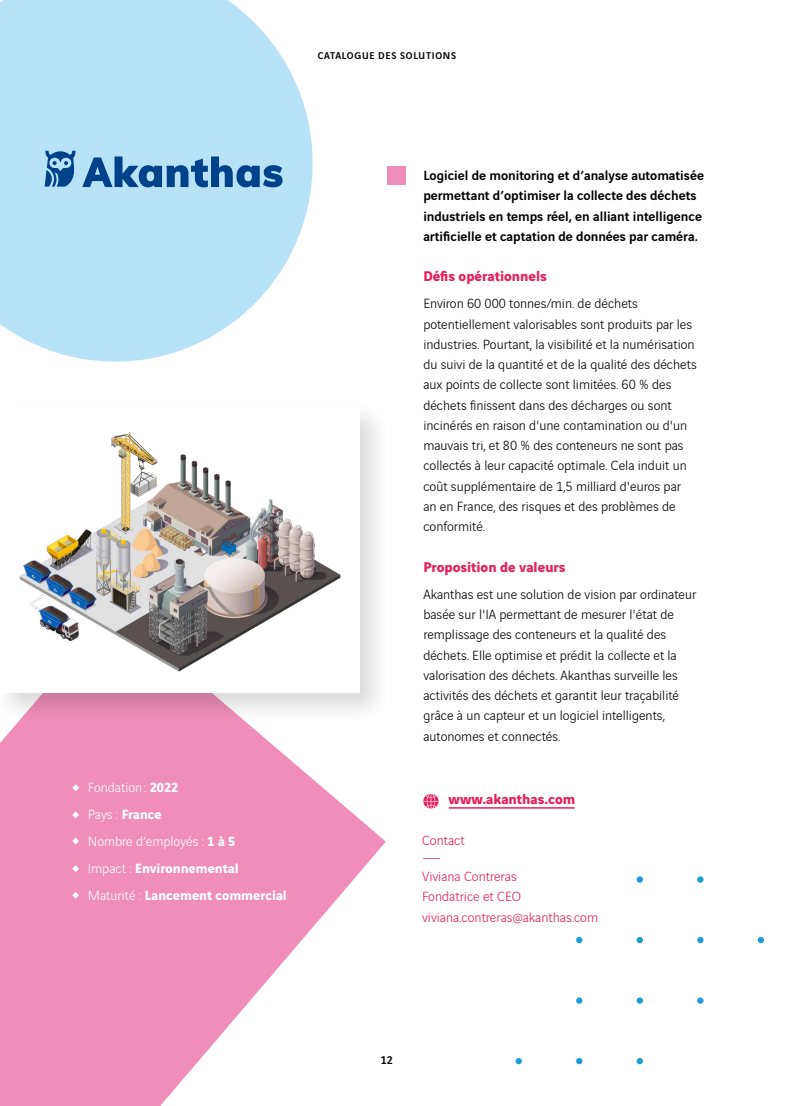
<style>
.page{position:relative;width:808px;height:1106px;background:#fff}
.page>*{position:absolute;margin:0;border:0;box-sizing:border-box;transform-origin:0 0}
.t1{font:700 15px "Vinci Sans";color:#e7205d}
.t2{font:300 14.25px/20.2px "Vinci Sans";color:#000}
.t3{font:500 14.25px/20.2px "Vinci Sans";color:#000}
.t4{font:300 14.25px/27px "Vinci Sans";color:#fff}
.t5{font:300 14.25px/18px "Vinci Sans";color:#e7205d}
.t6{font:500 12px "Vinci Sans";color:#000}
.t7{font:500 10.5px "Vinci Sans";letter-spacing:.07em;color:#000}
.s1{font-weight:700}
</style>
<div class="page">
<svg style="left:0;top:724px;width:386px;height:382px;fill:#ef8eb8"></svg>
<svg style="left:0;top:0;width:313px;height:361px;background:#c0e5f8"></svg>
<div style="left:387px;top:166px;width:18px;height:18px;background:#ef8eb8"></div>
<svg style="left:72px;top:784px;width:7px;height:7px"></svg>
<svg style="left:72px;top:811px;width:7px;height:7px"></svg>
<svg style="left:72px;top:837px;width:7px;height:7px"></svg>
<svg style="left:72px;top:865px;width:7px;height:7px"></svg>
<svg style="left:72px;top:892px;width:7px;height:6px"></svg>
<div style="left:0;top:401px;width:390px;height:323px;background:#000;opacity:.15"></div>
<div style="left:0;top:407px;width:359px;height:286px;background:#fff"></div>
<img style="left:19px;top:432px;width:322px;height:240px">
<svg style="left:423px;top:794px;width:16px;height:14px"></svg>
<svg style="left:758px;top:937px;width:6px;height:6px"></svg>
<svg style="left:697px;top:876px;width:6px;height:6px"></svg>
<svg style="left:697px;top:937px;width:6px;height:6px"></svg>
<svg style="left:697px;top:997px;width:6px;height:6px"></svg>
<svg style="left:637px;top:876px;width:6px;height:6px"></svg>
<svg style="left:637px;top:937px;width:6px;height:6px"></svg>
<svg style="left:637px;top:997px;width:6px;height:6px"></svg>
<svg style="left:637px;top:1058px;width:6px;height:6px"></svg>
<svg style="left:576px;top:937px;width:6px;height:6px"></svg>
<svg style="left:576px;top:997px;width:6px;height:6px"></svg>
<svg style="left:576px;top:1058px;width:6px;height:6px"></svg>
<div style="left:515px;top:1058px;width:7px;height:6px;background:#1d9dd8;border-radius:50%"></div>
<svg style="left:45px;top:151px;width:31px;height:36px"></svg>
<svg style="left:82px;top:156px;width:201px;height:31px;background:#5b92c0"></svg>
<hr style="left:449px;top:807px;width:126px;height:1px;background:#e7205d">
<p class="t7" style="left:318px;top:48px;width:140px">CATALOGUE DES SOLUTIONS</p>
<p class="t4" style="left:88px;top:772px;width:201px">Fondation : <span class="s1">2022<br></span>Pays : <span class="s1">France<br></span>Nombre d’employés : <span class="s1">1 à 5<br></span>Impact : <span class="s1">Environnemental<br></span>Maturité : <span class="s1">Lancement commercial</span></p>
<p class="t3" style="left:423px;top:164px;width:282px">Logiciel de monitoring et d’analyse automatisée permettant d’optimiser la collecte des déchets industriels en temps réel, en alliant intelligence artificielle et captation de données par caméra.</p>
<p class="t1" style="left:423px;top:264px;width:125px">Défis opérationnels</p>
<p class="t2" style="left:423px;top:292px;width:275px">Environ 60 000 tonnes/min. de déchets potentiellement valorisables sont produits par les industries. Pourtant, la visibilité et la numérisation du suivi de la quantité et de la qualité des déchets aux points de collecte sont limitées. 60 % des déchets finissent dans des décharges ou sont incinérés en raison d'une contamination ou d'un mauvais tri, et 80 % des conteneurs ne sont pas collectés à leur capacité optimale. Cela induit un coût supplémentaire de 1,5 milliard d'euros par an en France, des risques et des problèmes de conformité.</p>
<p class="t1" style="left:423px;top:555px;width:144px">Proposition de valeurs</p>
<p class="t2" style="left:423px;top:583px;width:275px">Akanthas est une solution de vision par ordinateur basée sur l'IA permettant de mesurer l'état de remplissage des conteneurs et la qualité des déchets. Elle optimise et prédit la collecte et la valorisation des déchets. Akanthas surveille les activités des déchets et garantit leur traçabilité grâce à un capteur et un logiciel intelligents, autonomes et connectés.</p>
<p class="t1" style="left:449px;top:787px;width:128px">www.akanthas.com</p>
<p class="t5" style="left:422px;top:830px;width:96px">Contact<br>——<br>Viviana Contreras</p>
<p class="t5" style="left:422px;top:885px;width:177px;line-height:20.2px">Fondatrice et CEO viviana.contreras@akanthas.com</p>
<p class="t6" style="left:381px;top:1051px;width:14px">12</p>
</div>
